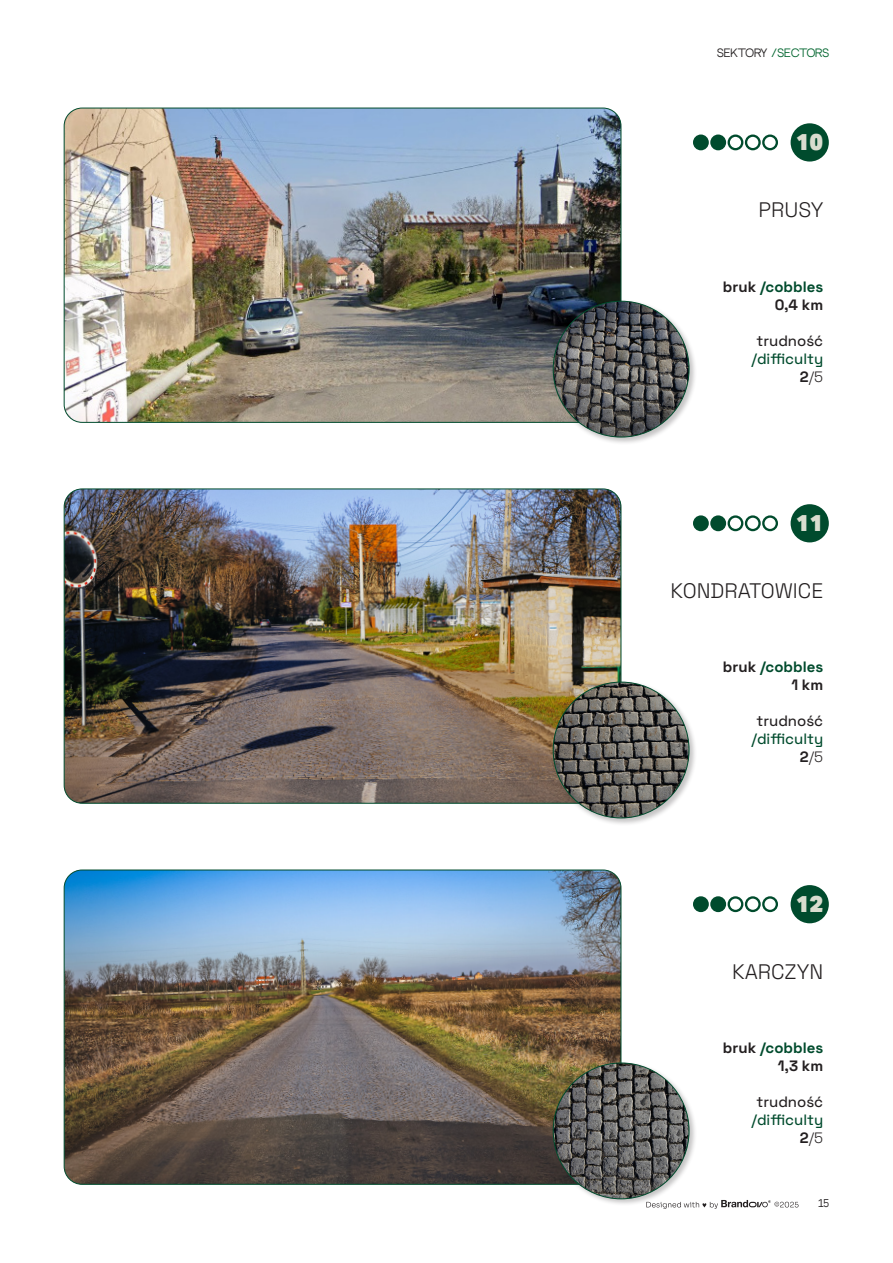
<style>
.page{position:relative;width:893px;height:1263px;background:#fff}
.page>*{position:absolute;margin:0;border:0;box-sizing:border-box;transform-origin:0 0}
.t1{font:900 23.1px "Aktiv Grotesk";color:#d9ddcf}
.t2{font:300 21px "Space Grotesk";color:#231f20}
.t3{font:500 15px/18px "Space Grotesk";color:#004b2d;text-align:right}
.t4{font:700 15px/18px "Space Grotesk";color:#231f20;text-align:right}
.t5{font:700 15px/18px "Space Grotesk";color:#004b2d;text-align:right}
.t6{font:10.5px "Neutral Face";color:#00652e}
.t7{font:9.75px "Neutral Face";color:#231f20}
.s1{color:#231f20}
.s2{color:#004b2d}
.s3{font-weight:700;color:#231f20}
.s4{font-weight:300;color:#231f20}
</style>
<div class="page">
<div style="left:791px;top:123px;width:38px;height:39px;background:#004b2d;border-radius:50%"></div>
<div style="left:693px;top:135px;width:16px;height:15px;background:#004b2d;border-radius:50%"></div>
<div style="left:710px;top:135px;width:16px;height:15px;background:#004b2d;border-radius:50%"></div>
<div style="left:728px;top:135px;width:15px;height:15px;border:2px solid #004b2d;border-radius:50%"></div>
<svg style="left:746px;top:136px;width:13px;height:13px"></svg>
<div style="left:745px;top:135px;width:16px;height:15px;border:2px solid #004b2d;border-radius:50%"></div>
<div style="left:762px;top:135px;width:16px;height:15px;border:2px solid #004b2d;border-radius:50%"></div>
<img style="left:64px;top:108px;width:557px;height:314px">
<div style="left:551px;top:299px;width:146px;height:146px;background:#231f20;opacity:.26"></div>
<img style="left:553px;top:301px;width:136px;height:136px;border-radius:68px">
<div style="left:791px;top:504px;width:38px;height:38px;background:#004b2d;border-radius:50%"></div>
<div style="left:693px;top:515px;width:16px;height:16px;background:#004b2d;border-radius:50%"></div>
<div style="left:710px;top:515px;width:16px;height:16px;background:#004b2d;border-radius:50%"></div>
<svg style="left:729px;top:517px;width:13px;height:13px"></svg>
<div style="left:728px;top:515px;width:15px;height:16px;border:2px solid #004b2d;border-radius:50%"></div>
<svg style="left:746px;top:517px;width:13px;height:13px"></svg>
<div style="left:745px;top:515px;width:16px;height:16px;border:2px solid #004b2d;border-radius:50%"></div>
<svg style="left:763px;top:517px;width:14px;height:13px"></svg>
<div style="left:762px;top:515px;width:16px;height:16px;border:2px solid #004b2d;border-radius:50%"></div>
<img style="left:64px;top:489px;width:557px;height:314px">
<div style="left:551px;top:680px;width:146px;height:146px;background:#231f20;opacity:.26"></div>
<img style="left:553px;top:682px;width:136px;height:136px;border-radius:68px">
<div style="left:791px;top:885px;width:38px;height:38px;background:#004b2d;border-radius:50%"></div>
<div style="left:693px;top:896px;width:16px;height:16px;background:#004b2d;border-radius:50%"></div>
<div style="left:710px;top:896px;width:16px;height:16px;background:#004b2d;border-radius:50%"></div>
<svg style="left:729px;top:897px;width:13px;height:14px"></svg>
<div style="left:728px;top:896px;width:15px;height:16px;border:2px solid #004b2d;border-radius:50%"></div>
<svg style="left:746px;top:897px;width:13px;height:14px"></svg>
<div style="left:745px;top:896px;width:16px;height:16px;border:2px solid #004b2d;border-radius:50%"></div>
<svg style="left:763px;top:897px;width:14px;height:14px"></svg>
<div style="left:762px;top:896px;width:16px;height:16px;border:2px solid #004b2d;border-radius:50%"></div>
<img style="left:64px;top:870px;width:557px;height:314px">
<div style="left:551px;top:1061px;width:146px;height:146px;background:#231f20;opacity:.26"></div>
<img style="left:553px;top:1063px;width:136px;height:136px;border-radius:68px">
<svg style="left:646px;top:1200px;width:152px;height:9px"></svg>
<p class="t6" style="left:717px;top:46px;width:113px"><span class="s1">SEKTORY</span> /SECTORS</p>
<p class="t1" style="left:796px;top:129px;width:29px">10</p>
<p class="t2" style="left:758px;top:194px;width:66px">PRUSY</p>
<p class="t4" style="left:723px;top:276px;width:102px">bruk <span class="s2">/cobbles<br></span>0,4 km</p>
<p class="t3" style="left:752px;top:330px;width:73px"><span class="s1">trudność </span>/difficulty<br><span class="s3">2</span><span class="s4">/5</span></p>
<p class="t1" style="left:796px;top:510px;width:29px">11</p>
<p class="t2" style="left:671px;top:575px;width:154px">KONDRATOWICE</p>
<p class="t5" style="left:723px;top:657px;width:102px"><span class="s1">bruk</span> /cobbles<br><span class="s1">1 km</span></p>
<p class="t3" style="left:752px;top:711px;width:73px"><span class="s1">trudność </span>/difficulty<br><span class="s3">2</span><span class="s4">/5</span></p>
<p class="t1" style="left:796px;top:890px;width:29px">12</p>
<p class="t2" style="left:732px;top:956px;width:93px">KARCZYN</p>
<p class="t4" style="left:723px;top:1038px;width:102px">bruk <span class="s2">/cobbles<br></span>1,3 km</p>
<p class="t3" style="left:752px;top:1092px;width:73px"><span class="s1">trudność </span>/difficulty<br><span class="s3">2</span><span class="s4">/5</span></p>
<p class="t7" style="left:818px;top:1197px;width:12px">15</p>
</div>
